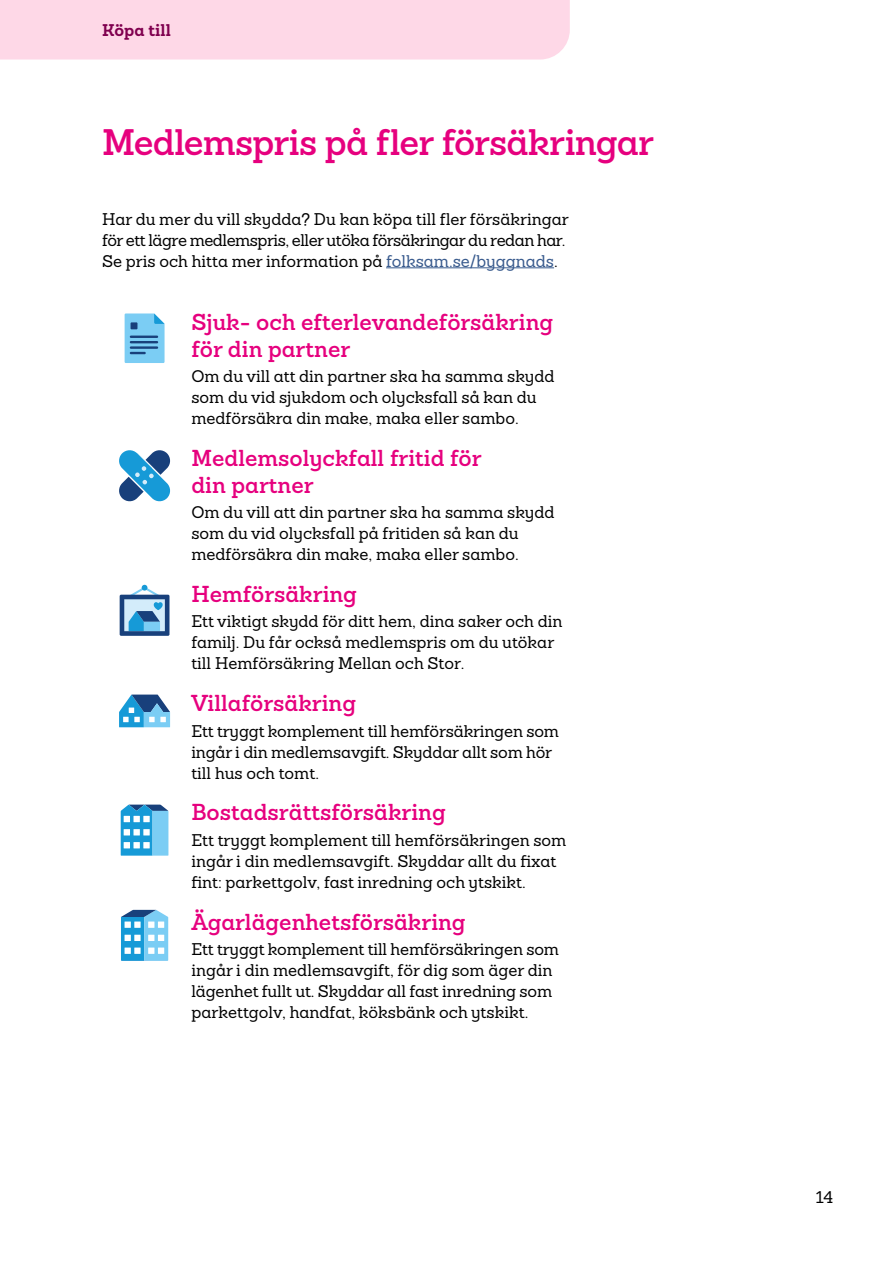
<style>
.page{position:relative;width:893px;height:1263px;background:#fff}
.page>*{position:absolute;margin:0;border:0;box-sizing:border-box;transform-origin:0 0}
.Rubrik_24_26{font:600 36px "Sanchez Folksam";letter-spacing:-.02em;color:#e6007e}
.Rubrik_15_18{font:600 22.5px/27px "Sanchez Folksam";color:#e6007e}
.Brödtext_11_14{font:500 16.5px/21px "Sanchez Folksam";color:#000}
.Brödtext_11_14-2{font:500 16.5px/21px "Sanchez Folksam";letter-spacing:-.03em;color:#000}
.Huvud_-_låsupp_färg_1{font:700 16.5px "Sanchez Folksam";color:#80004f}
.s1{color:#385a8d}
</style>
<div class="page">
<div style="left:0;top:0;width:570px;height:60px;background:#fed8e7"></div>
<hr style="left:386px;top:267px;width:168px;height:1px;background:#385a8d">
<svg style="left:125px;top:313px;width:40px;height:50px;background:#72bce4"></svg>
<div style="left:131px;top:322px;width:6px;height:7px;background:#18407b"></div>
<svg style="left:120px;top:585px;width:49px;height:51px;background:#7aa5c8"></svg>
<svg style="left:119px;top:694px;width:51px;height:33px"></svg>
<svg style="left:121px;top:805px;width:47px;height:51px;background:#55b2e0"></svg>
<div style="left:143px;top:816px;width:7px;height:6px;background:#fff"></div>
<div style="left:133px;top:829px;width:7px;height:6px;background:#fff"></div>
<div style="left:133px;top:816px;width:7px;height:6px;background:#fff"></div>
<svg style="left:121px;top:910px;width:47px;height:51px"></svg>
<svg style="left:119px;top:450px;width:51px;height:51px"></svg>
<p class="Huvud_-_låsupp_färg_1" style="left:102px;top:19px;width:70px">Köpa till</p>
<p class="Rubrik_24_26" style="left:102px;top:118px;width:553px">Medlemspris på fler försäkringar</p>
<p class="Brödtext_11_14-2" style="left:102px;top:208px;width:468px">Har du mer du vill skydda? Du kan köpa till fler försäkringar för ett lägre medlemspris, eller utöka försäkringar du redan har.</p>
<p class="Brödtext_11_14" style="left:102px;top:250px;width:457px">Se pris och hitta mer information på <span class="s1">folksam.se/byggnads</span>.</p>
<p class="Rubrik_15_18" style="left:191px;top:308px;width:363px">Sjuk- och efterlevandeförsäkring för din partner</p>
<p class="Brödtext_11_14" style="left:191px;top:366px;width:365px">Om du vill att din partner ska ha samma skydd som du vid sjukdom och olycksfall så kan du medförsäkra din make, maka eller sambo.</p>
<p class="Rubrik_15_18" style="left:191px;top:444px;width:292px">Medlemsolyckfall fritid för din partner</p>
<p class="Brödtext_11_14" style="left:191px;top:502px;width:365px">Om du vill att din partner ska ha samma skydd som du vid olycksfall på fritiden så kan du medförsäkra din make, maka eller sambo.</p>
<p class="Rubrik_15_18" style="left:191px;top:580px;width:167px">Hemförsäkring</p>
<p class="Brödtext_11_14" style="left:191px;top:611px;width:373px">Ett viktigt skydd för ditt hem, dina saker och din familj. Du får också medlemspris om du utökar till Hemförsäkring Mellan och Stor.</p>
<p class="Rubrik_15_18" style="left:191px;top:690px;width:166px">Villaförsäkring</p>
<p class="Brödtext_11_14" style="left:191px;top:720px;width:369px">Ett tryggt komplement till hemförsäkringen som ingår i din medlemsavgift. Skyddar allt som hör till hus och tomt.</p>
<p class="Rubrik_15_18" style="left:191px;top:799px;width:256px">Bostadsrättsförsäkring</p>
<p class="Brödtext_11_14" style="left:191px;top:829px;width:377px">Ett tryggt komplement till hemförsäkringen som ingår i din medlemsavgift. Skyddar allt du fixat fint: parkettgolv, fast inredning och ytskikt.</p>
<p class="Rubrik_15_18" style="left:191px;top:908px;width:276px">Ägarlägenhetsförsäkring</p>
<p class="Brödtext_11_14" style="left:191px;top:938px;width:369px">Ett tryggt komplement till hemförsäkringen som ingår i din medlemsavgift, för dig som äger din lägenhet fullt ut. Skyddar all fast inredning som parkettgolv, handfat, köksbänk och ytskikt.</p>
<p class="Brödtext_11_14" style="left:816px;top:1187px;width:19px">14</p>
</div>
